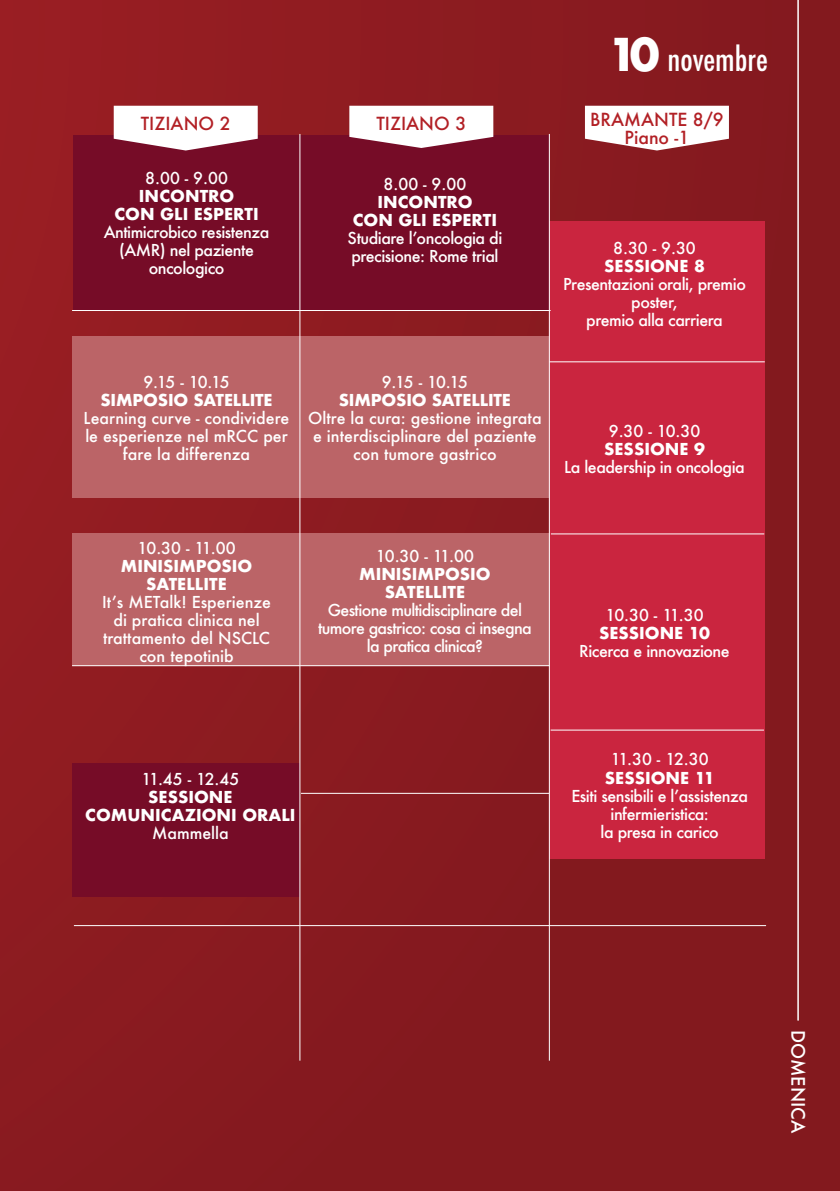
<style>
.page{position:relative;width:840px;height:1191px;background:#fff}
.page>*{position:absolute;margin:0;border:0;box-sizing:border-box;transform-origin:0 0}
.t1{font:500 condensed 32px "Futura";color:#fff}
.t2{font:500 18px "Futura";color:#fff}
.t3{font:500 17.6px/18px "Futura";color:#b22025;text-align:center}
.t4{font:500 16px/18px "Futura";letter-spacing:-.03em;color:#fff;text-align:center}
.t5{font:500 16px/18px "Futura";color:#fff;text-align:center}
.t6{font:700 16px/18px "Futura";color:#fff;text-align:center}
.s1{font-weight:700;font-stretch:normal;font-size:44px}
</style>
<div class="page">
<div style="left:0;top:0;width:839px;height:1191px;background:linear-gradient(to right,#901c21,#821a1f)"></div>
<div style="left:549px;top:222px;width:215px;height:637px;background:#ca253f"></div>
<div style="left:72px;top:533px;width:477px;height:132px;background:#bb6467"></div>
<div style="left:72px;top:763px;width:227px;height:134px;background:#760c27"></div>
<div style="left:73px;top:336px;width:476px;height:162px;background:#bb6467"></div>
<div style="left:74px;top:135px;width:475px;height:174px;background:#760c27"></div>
<svg style="left:584px;top:106px;width:144px;height:44px"></svg>
<svg style="left:114px;top:106px;width:143px;height:44px"></svg>
<svg style="left:349px;top:106px;width:144px;height:42px"></svg>
<hr style="left:796px;top:0;width:2px;height:1020px;background:#fff">
<hr style="left:549px;top:361px;width:215px;height:1px;background:#fff">
<hr style="left:72px;top:310px;width:478px;height:1px;background:#fff">
<hr style="left:550px;top:533px;width:213px;height:1px;background:#fff">
<hr style="left:72px;top:665px;width:477px;height:1px;background:#fff">
<hr style="left:301px;top:793px;width:248px;height:1px;background:#fff">
<hr style="left:74px;top:925px;width:691px;height:1px;background:#fff">
<hr style="left:299px;top:134px;width:1px;height:926px;background:#fff">
<hr style="left:548px;top:134px;width:1px;height:926px;background:#fff">
<hr style="left:550px;top:729px;width:213px;height:1px;background:#fff">
<p class="t3" style="left:141px;top:114px;width:91px">TIZIANO 2</p>
<p class="t3" style="left:376px;top:114px;width:91px">TIZIANO 3</p>
<p class="t4" style="left:145px;top:169px;width:84px">8.00 - 9.00</p>
<p class="t6" style="left:114px;top:187px;width:146px">INCONTRO<br>CON GLI ESPERTI</p>
<p class="t4" style="left:104px;top:223px;width:167px">Antimicrobico resistenza (AMR) nel paziente oncologico</p>
<p class="t4" style="left:383px;top:174px;width:84px">8.00 - 9.00</p>
<p class="t6" style="left:352px;top:192px;width:146px">INCONTRO<br>CON GLI ESPERTI</p>
<p class="t4" style="left:347px;top:228px;width:156px;text-align:left">Studiare l’oncologia di precisione: Rome trial</p>
<p class="t4" style="left:143px;top:372px;width:88px">9.15 - 10.15</p>
<p class="t6" style="left:100px;top:391px;width:174px">SIMPOSIO SATELLITE</p>
<p class="t5" style="left:84px;top:408px;width:207px">Learning curve - condividere le esperienze nel mRCC per fare la differenza</p>
<p class="t4" style="left:381px;top:372px;width:88px">9.15 - 10.15</p>
<p class="t6" style="left:338px;top:391px;width:174px">SIMPOSIO SATELLITE</p>
<p class="t5" style="left:308px;top:408px;width:235px">Oltre la cura: gestione integrata e interdisciplinare del paziente con tumore gastrico</p>
<h1 class="t1" style="left:607px;top:39px;width:161px"><span class="s1">10</span> novembre</h1>
<p class="t3" style="left:590px;top:110px;width:135px">BRAMANTE 8/9<br>Piano -1</p>
<p class="t4" style="left:613px;top:238px;width:84px">8.30 - 9.30</p>
<p class="t6" style="left:604px;top:256px;width:102px">SESSIONE 8</p>
<p class="t4" style="left:563px;top:274px;width:184px">Presentazioni orali, premio poster,<br>premio alla carriera</p>
<p class="t4" style="left:608px;top:421px;width:93px">9.30 - 10.30</p>
<p class="t6" style="left:604px;top:440px;width:102px">SESSIONE 9</p>
<p class="t4" style="left:564px;top:457px;width:182px">La leadership in oncologia</p>
<p class="t4" style="left:137px;top:538px;width:99px">10.30 - 11.00</p>
<p class="t6" style="left:121px;top:556px;width:133px">MINISIMPOSIO<br>SATELLITE</p>
<p class="t5" style="left:102px;top:592px;width:170px">It’s METalk! Esperienze di pratica clinica nel trattamento del NSCLC con tepotinib</p>
<p class="t4" style="left:375px;top:547px;width:99px">10.30 - 11.00</p>
<p class="t6" style="left:359px;top:565px;width:133px">MINISIMPOSIO<br>SATELLITE</p>
<p class="t4" style="left:318px;top:601px;width:215px">Gestione multidisciplinare del tumore gastrico: cosa ci insegna la pratica clinica?</p>
<p class="t4" style="left:605px;top:606px;width:99px">10.30 - 11.30</p>
<p class="t6" style="left:598px;top:624px;width:112px">SESSIONE 10</p>
<p class="t4" style="left:579px;top:642px;width:152px">Ricerca e innovazione</p>
<p class="t4" style="left:141px;top:770px;width:99px">11.45 - 12.45</p>
<p class="t6" style="left:85px;top:788px;width:211px">SESSIONE<br>COMUNICAZIONI ORALI</p>
<p class="t5" style="left:152px;top:824px;width:78px">Mammella</p>
<p class="t4" style="left:610px;top:750px;width:99px">11.30 - 12.30</p>
<p class="t6" style="left:604px;top:768px;width:111px">SESSIONE 11</p>
<p class="t4" style="left:571px;top:786px;width:178px">Esiti sensibili e l’assistenza infermieristica:<br>la presa in carico</p>
<p class="t2" style="left:809px;top:1030px;width:105px;rotate:90deg">DOMENICA</p>
</div>
